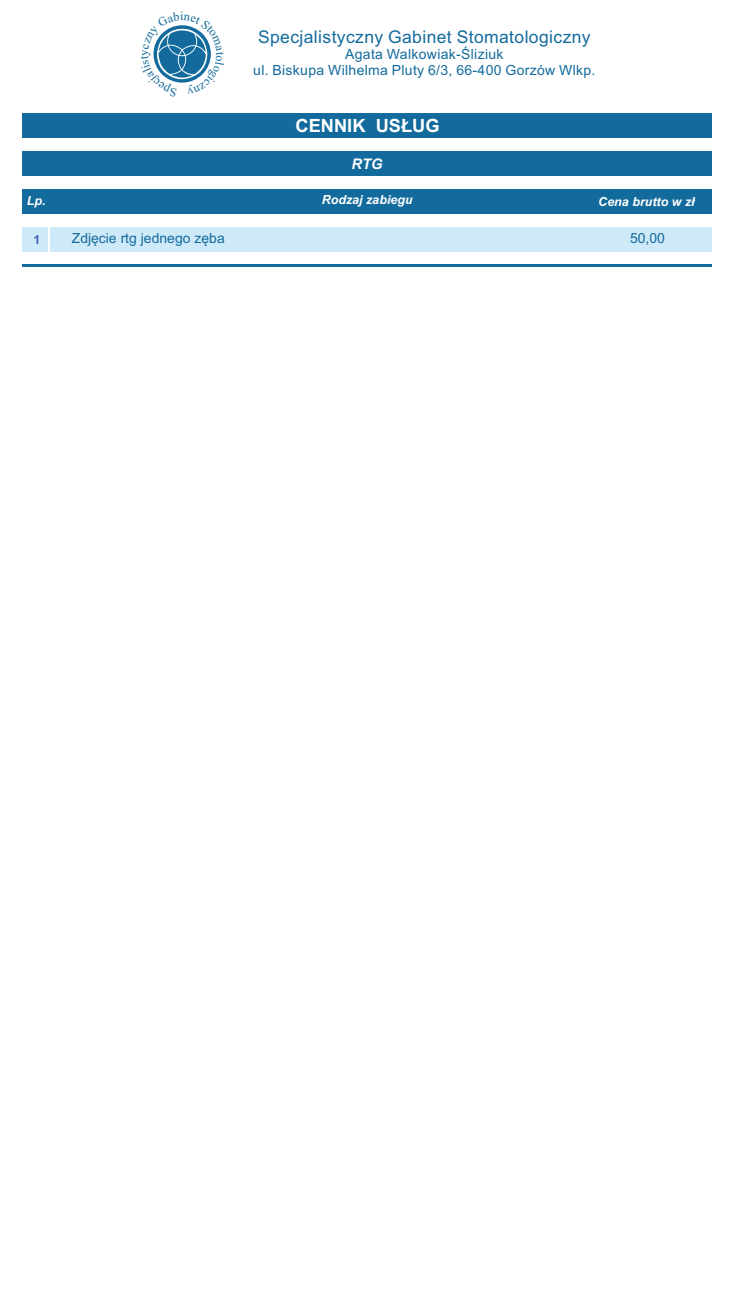
<style>
.page{position:relative;width:735px;height:1290px;background:#fff}
.page>*{position:absolute;margin:0;border:0;box-sizing:border-box;transform-origin:0 0}
.t1{font:700 18.2px "Arial";color:#fff}
.t2{font:17.5px "Arial";letter-spacing:.02em;color:#136b9d}
.t3{font:italic 700 14.53px "Arial";color:#fff}
.t4{font:14px/15.6px "Arial";letter-spacing:.02em;color:#136b9d;text-align:center}
.t5{font:14px "Arial";color:#136b9d}
.t6{font:italic 700 12.42px "Arial";color:#fff}
.t7{font:700 12.42px "Arial";color:#465eb2}
</style>
<div class="page">
<div style="left:23px;top:227px;width:689px;height:24px;background:#cee9f8"></div>
<div style="left:23px;top:113px;width:689px;height:25px;background:#136b9d"></div>
<hr style="left:22px;top:264px;width:689px;height:2px;background:#136b9d">
<div style="left:23px;top:151px;width:689px;height:25px;background:#136b9d"></div>
<hr style="left:48px;top:222px;width:2px;height:37px;background:#fff">
<div style="left:23px;top:189px;width:689px;height:25px;background:#136b9d"></div>
<svg style="left:153px;top:25px;width:58px;height:58px"></svg>
<p class="t2" style="left:258px;top:30px;width:334px">Specjalistyczny Gabinet Stomatologiczny</p>
<p class="t4" style="left:253px;top:48px;width:343px">Agata Walkowiak-Śliziuk<br>ul. Biskupa Wilhelma Pluty 6/3, 66-400 Gorzów Wlkp.</p>
<h1 class="t1" style="left:295px;top:119px;width:145px">CENNIK USŁUG</h1>
<p class="t3" style="left:351px;top:158px;width:32px">RTG</p>
<p class="t6" style="left:27px;top:195px;width:20px">Lp.</p>
<p class="t6" style="left:321px;top:195px;width:92px">Rodzaj zabiegu</p>
<p class="t6" style="left:598px;top:197px;width:98px">Cena brutto w zł</p>
<p class="t7" style="left:33px;top:235px;width:8px">1</p>
<p class="t5" style="left:72px;top:232px;width:154px">Zdjęcie rtg jednego zęba</p>
<p class="t4" style="left:629px;top:232px;width:36px">50,00</p>
</div>
